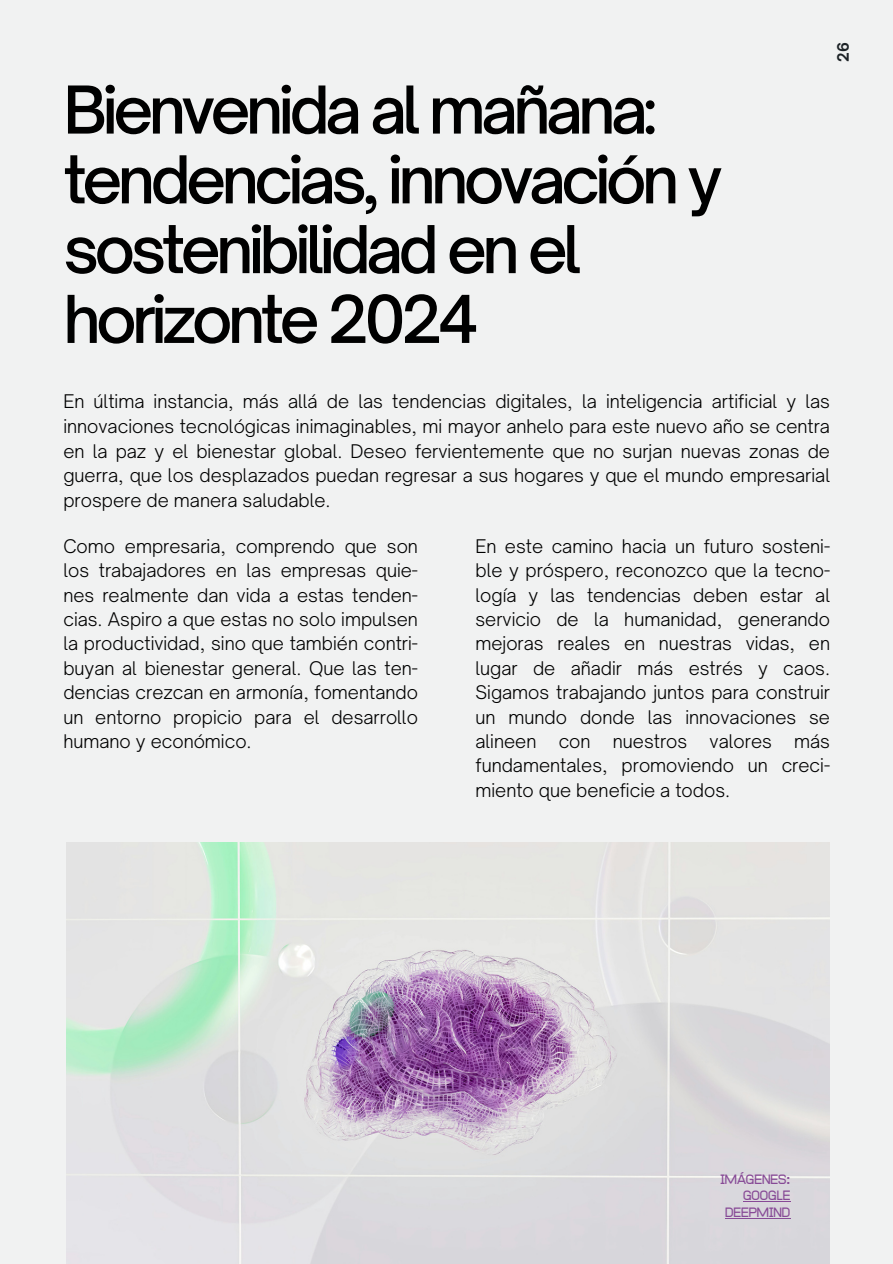
<style>
.page{position:relative;width:893px;height:1264px;background:#fff}
.page>*{position:absolute;margin:0;border:0;box-sizing:border-box;transform-origin:0 0}
.t1{font:500 63px/69.8px "Open Sauce One";letter-spacing:-.07em;color:#000}
.t2{font:300 18px/24.5px "Open Sauce One";color:#000;text-align:justify}
.t3{font:700 15px "Open Sauce One";color:#1d2327}
.t4{font:500 11.1px/16.6px "ADA Hybrid";color:#874a96;text-align:right}
</style>
<div class="page">
<div style="left:0;top:0;width:892px;height:1263px;background:#f1f2f2"></div>
<img style="left:66px;top:842px;width:763px;height:420px">
<hr style="left:743px;top:1201px;width:47px;height:1px;background:#874a96">
<hr style="left:725px;top:1217px;width:65px;height:1px;background:#874a96">
<p class="t1" style="left:63px;top:75px;width:660px">Bienvenida al mañana: tendencias, innovación y sostenibilidad en el horizonte 2024</p>
<p class="t3" style="left:833px;top:62px;width:21px;rotate:-90deg">26</p>
<p class="t2" style="left:63px;top:389px;width:768px">En última instancia, más allá de las tendencias digitales, la inteligencia artificial y las innovaciones tecnológicas inimaginables, mi mayor anhelo para este nuevo año se centra en la paz y el bienestar global. Deseo fervientemente que no surjan nuevas zonas de guerra, que los desplazados puedan regresar a sus hogares y que el mundo empresarial prospere de manera saludable.</p>
<p class="t2" style="left:63px;top:534px;width:356px">Como empresaria, comprendo que son los trabajadores en las empresas quie&shy;nes realmente dan vida a estas tenden&shy;cias. Aspiro a que estas no solo impulsen la productividad, sino que también contri&shy;buyan al bienestar general. Que las ten&shy;dencias crezcan en armonía, fomentando un entorno propicio para el desarrollo humano y económico.</p>
<p class="t2" style="left:475px;top:534px;width:356px">En este camino hacia un futuro sosteni&shy;ble y próspero, reconozco que la tecno&shy;logía y las tendencias deben estar al servicio de la humanidad, generando mejoras reales en nuestras vidas, en lugar de añadir más estrés y caos.<br>Sigamos trabajando juntos para construir un mundo donde las innovaciones se alineen con nuestros valores más fundamentales, promoviendo un creci&shy;miento que beneficie a todos.</p>
<p class="t4" style="left:720px;top:1171px;width:71px">IMÁGENES:<br>GOOGLE<br>DEEPMIND</p>
</div>
